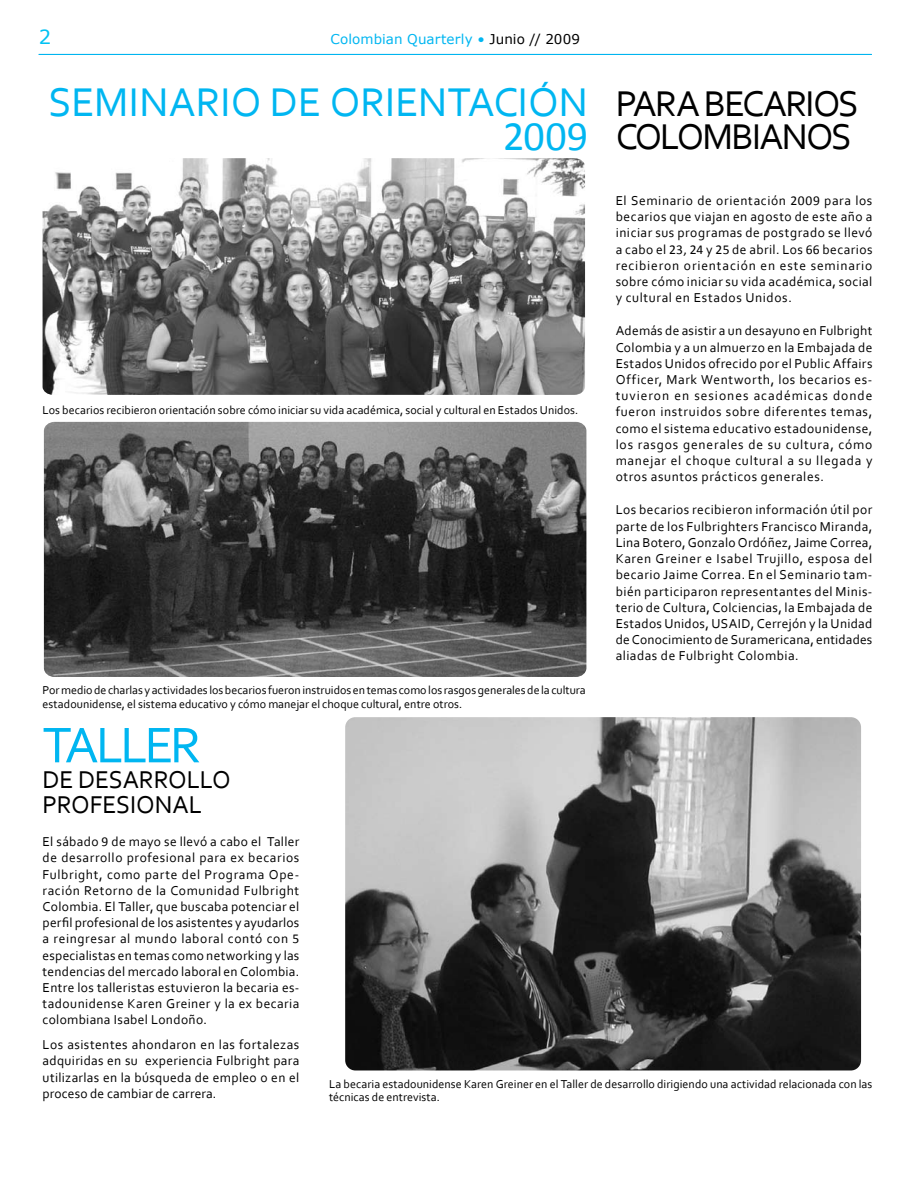
<style>
.page{position:relative;width:915px;height:1191px;background:#fff}
.page>*{position:absolute;margin:0;border:0;box-sizing:border-box;transform-origin:0 0}
.t1{font:52.5px "Corbel";letter-spacing:-.06em;color:#00b6f1}
.t2{font:42px "Corbel";letter-spacing:-.005em;color:#00b6f1}
.t3{font:42px "Calibri";color:#00b6f1}
.t4{font:37.5px/33px "Corbel";letter-spacing:-.05em;color:#000}
.t5{font:25.5px/25.5px "Corbel";letter-spacing:-.01em;color:#000}
.t6{font:19.5px "Verdana";color:#00c2f3}
.t7{font:13.5px/16.2px "Corbel";letter-spacing:.03em;color:#000;text-align:justify}
.t8{font:13.5px "Verdana";letter-spacing:.005em;color:#00b6f1}
.t9{font:12px/13.5px "Corbel";color:#000}
.s1{color:#000}
.s2{font-family:"Calibri"}
</style>
<div class="page">
<hr style="left:39px;top:54px;width:832px;height:1px;background:#00b6f1">
<img style="left:43px;top:158px;width:542px;height:237px">
<img style="left:44px;top:422px;width:542px;height:255px">
<img style="left:345px;top:717px;width:515px;height:353px">
<h3 class="t6" style="left:39px;top:24px;width:14px">2</h3>
<p class="t8" style="left:330px;top:30px;width:251px">Colombian Quarterly • <span class="s1">Junio // 2009</span></p>
<h2 class="t2" style="left:48px;top:76px;width:541px">Sem inario DE ORI ENTACIÓN</h2>
<h2 class="t3" style="left:503px;top:110px;width:87px">2009</h2>
<p class="t9" style="left:43px;top:402px;width:537px">Los becarios recibieron orientación sobre cómo iniciar su vida académica, social y cultural en Estados Unidos.</p>
<p class="t9" style="left:43px;top:683px;width:544px">Por medio de charlas y actividades los becarios fueron instruidos en temas como los rasgos generales de la cultura estadounidense, el sistema educativo y cómo manejar el choque cultural, entre otros.</p>
<h1 class="t1" style="left:43px;top:712px;width:154px">TALLER</h1>
<h3 class="t5" style="left:43px;top:766px;width:113px">DE DESARRO</h3>
<h3 class="t5" style="left:43px;top:766px;width:187px;text-indent:144px">LLO<br>PROFESIONAL</h3>
<h3 class="t4" style="left:615px;top:86px;width:239px">para becarios colom bianos</h3>
<p class="t7" style="left:615px;top:192px;width:258px">El Seminario de orientación <span class="s2">2009</span> para los becarios que viajan en agosto de este año a iniciar sus programas de postgrado se llevó a cabo el <span class="s2">23, 24</span> y <span class="s2">25</span> de abril. Los <span class="s2">66</span> becarios recibieron orientación en este seminario sobre cómo iniciar su vida académica, social y cultural en Estados Unidos.</p>
<p class="t7" style="left:615px;top:322px;width:258px">Además de asistir a un desayuno en Fulbright Colombia y a un almuerzo en la Embajada de Estados Unidos ofrecido por el Public Affairs Officer, Mark Wentworth, los becarios es&shy;tuvieron en sesiones académicas donde fueron instruidos sobre diferentes temas, como el sistema educativo estadounidense, los rasgos generales de su cultura, cómo manejar el choque cultural a su llegada y otros asuntos prácticos generales.</p>
<p class="t7" style="left:615px;top:501px;width:258px">Los becarios recibieron información útil por parte de los Fulbrighters Francisco Miranda, Lina Botero, Gonzalo Ordóñez, Jaime Correa, Karen Greiner e Isabel Trujillo, esposa del becario Jaime Correa. En el Seminario tam&shy;bién participaron representantes del Minis&shy;terio de Cultura, Colciencias, la Embajada de Estados Unidos, USAI D, Cerrejón y la Unidad de Conocimiento de Suramericana, entidades aliadas de Fulbright Colombia.</p>
<p class="t7" style="left:43px;top:833px;width:258px">El sábado <span class="s2">9</span> de mayo se llevó a cabo el Taller de desarrollo profesional para ex becarios Fulbright, como parte del Programa Ope&shy;ración Retorno de la Comunidad Fulbright Colombia. El Taller, que buscaba potenciar el perfil profesional de los asistentes y ayudarlos a reingresar al mundo laboral contó con <span class="s2">5 </span>especialistas en temas como networking y las tendencias del mercado laboral en Colombia.<br>Entre los talleristas estuvieron la becaria es&shy;tadounidense Karen Greiner y la ex becaria colombiana Isabel Londoño.</p>
<p class="t7" style="left:43px;top:1036px;width:258px">Los asistentes ahondaron en las fortalezas adquiridas en su experiencia Fulbright para utilizarlas en la búsqueda de empleo o en el proceso de cambiar de carrera.</p>
<p class="t9" style="left:329px;top:1077px;width:544px">La becaria estadounidense Karen Greiner en el Taller de desarrollo dirigiendo una actividad relacionada con las técnicas de entrevista.</p>
</div>
